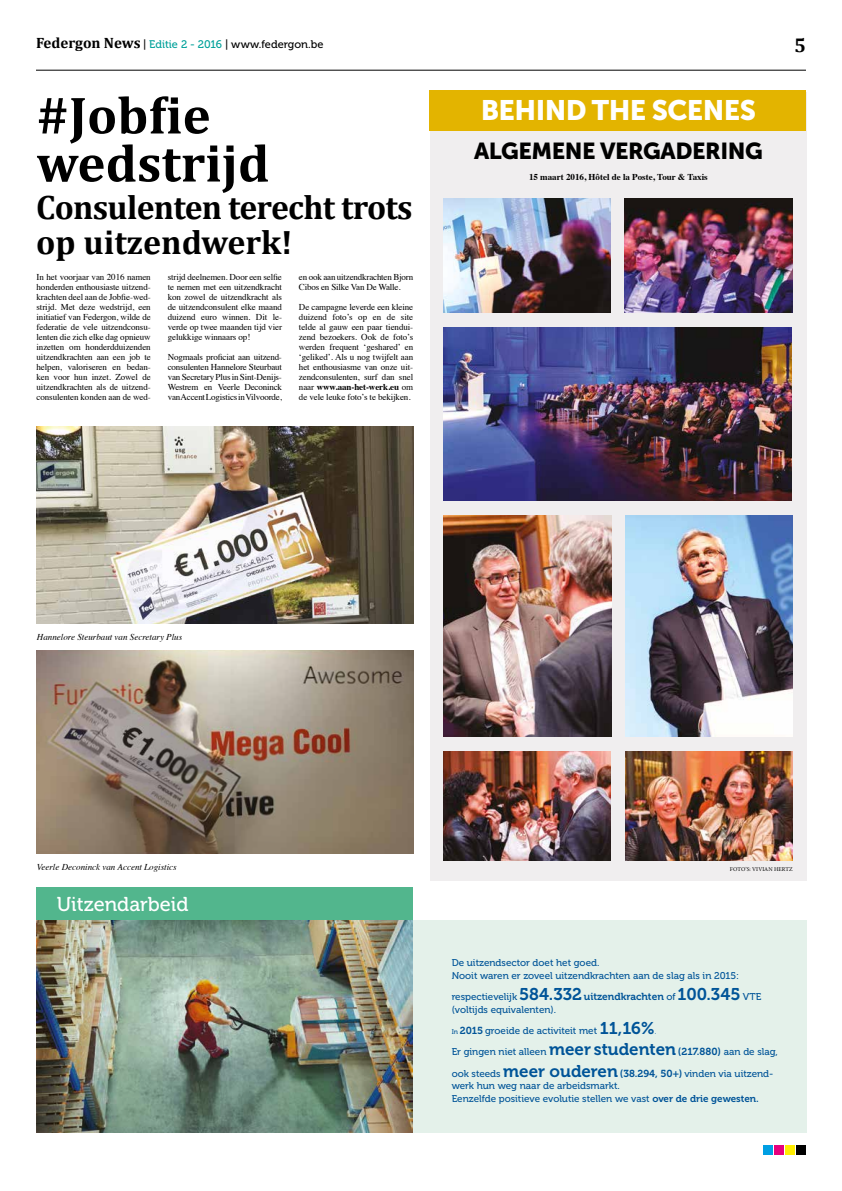
<style>
.page{position:relative;width:842px;height:1191px;background:#fff}
.page>*{position:absolute;margin:0;border:0;box-sizing:border-box;transform-origin:0 0}
.t1{font:700 53px/48px "Cambria";color:#000}
.t2{font:700 34px/35px "Cambria";letter-spacing:-.02em;color:#000}
.t3{font:28px "Museo Sans 900";letter-spacing:-.02em;color:#fff}
.t4{font:23px "Museo Sans 900";letter-spacing:-.02em;color:#000}
.t5{font:20px "Museo 500";color:#fff}
.t6{font:700 20px "Cambria";color:#000}
.t7{font:11px "Museo 500";letter-spacing:-.005em;color:#000}
.t8{font:9.8px/12.7px "Museo 500";color:#005498}
.t9{font:9px/10px "Times";letter-spacing:-.01em;color:#000;text-align:justify}
.t10{font:italic 9px "Times";color:#000}
.t11{font:700 9px "Times";color:#000}
.t12{font:6.8px "Museo 500";color:#005498}
.t13{font:5.8px "Minion Pro";letter-spacing:.01em;color:#000}
.s1{font-family:"Cambria";font-weight:700;font-size:15px}
.s2{color:#00a19a}
.s3{font-weight:700}
.s4{font-family:"Museo 700";font-size:16.9px}
.s5{font-family:"Museo 700";font-size:10.2px}
.s6{font-size:6.8px}
.s7{font-family:"Museo 700"}
</style>
<div class="page">
<hr style="left:36px;top:70px;width:770px;height:1px;background:#000">
<div style="left:763px;top:1145px;width:10px;height:10px;background:#009fe3"></div>
<div style="left:785px;top:1145px;width:10px;height:10px;background:#ffed00"></div>
<div style="left:774px;top:1145px;width:10px;height:10px;background:#e6007d"></div>
<div style="left:797px;top:1145px;width:9px;height:10px;background:#000"></div>
<div style="left:36px;top:887px;width:377px;height:33px;background:#52b68d"></div>
<img style="left:37px;top:920px;width:769px;height:213px">
<img style="left:37px;top:426px;width:376px;height:197px">
<img style="left:37px;top:650px;width:376px;height:203px">
<div style="left:430px;top:92px;width:376px;height:788px;background:#f0eeef"></div>
<div style="left:429px;top:90px;width:377px;height:40px;background:#e3b400"></div>
<img style="left:444px;top:328px;width:348px;height:172px">
<img style="left:444px;top:199px;width:167px;height:114px">
<img style="left:444px;top:751px;width:167px;height:109px">
<img style="left:625px;top:199px;width:167px;height:114px">
<img style="left:625px;top:751px;width:167px;height:109px">
<img style="left:444px;top:516px;width:167px;height:220px">
<img style="left:625px;top:516px;width:167px;height:220px">
<p class="t7" style="left:36px;top:38px;width:289px"><span class="s1">Federgon News</span> | <span class="s2">Editie 2 - 2016</span> | www.federgon.be</p>
<h3 class="t6" style="left:794px;top:31px;width:13px">5</h3>
<h1 class="t1" style="left:36px;top:90px;width:235px">#Jobfie wedstrijd</h1>
<h2 class="t2" style="left:36px;top:188px;width:378px">Consulenten terecht trots op uitzendwerk!</h2>
<p class="t9" style="left:37px;top:271px;width:116px">In het voorjaar van 2016 namen honderden enthousiaste uitzend&shy;krachten deel aan de Jobfie-wed&shy;strijd. Met deze wedstrijd, een initiatief van Federgon, wilde de federatie de vele uitzendconsu&shy;lenten die zich elke dag opnieuw inzetten om honderdduizenden uitzendkrachten aan een job te helpen, valoriseren en bedan&shy;ken voor hun inzet. Zowel de uitzendkrachten als de uitzend&shy;consulenten konden aan de wed-</p>
<p class="t9" style="left:168px;top:271px;width:116px">strijd deelnemen. Door een selfie te nemen met een uitzendkracht kon zowel de uitzendkracht als de uitzendconsulent elke maand duizend euro winnen. Dit le&shy;verde op twee maanden tijd vier gelukkige winnaars op!</p>
<p class="t9" style="left:168px;top:351px;width:116px">Nogmaals proficiat aan uitzend&shy;consulenten Hannelore Steurbaut van Secretary Plus in Sint-Denijs-Westrem en Veerle Deconinck van Accent Logistics in Vilvoorde,</p>
<p class="t9" style="left:299px;top:271px;width:116px">en ook aan uitzendkrachten Bjorn<br>Cibos en Silke Van De Walle.</p>
<p class="t9" style="left:299px;top:301px;width:116px">De campagne leverde een kleine duizend foto’s op en de site telde al gauw een paar tiendui&shy;zend bezoekers. Ook de foto’s werden frequent ‘geshared’ en ‘geliked’. Als u nog twijfelt aan het enthousiasme van onze uit&shy;zendconsulenten, surf dan snel naar <span class="s3">www.aan-het-werk.eu</span> om de vele leuke foto’s te bekijken.</p>
<h3 class="t3" style="left:481px;top:95px;width:277px">BEHIND THE SCENES</h3>
<h3 class="t4" style="left:474px;top:138px;width:290px">ALGEMENE VERGADERING</h3>
<p class="t11" style="left:529px;top:168px;width:180px">15 maart 2016, Hôtel de la Poste, Tour &amp; Taxis</p>
<p class="t10" style="left:37px;top:629px;width:147px">Hannelore Steurbaut van Secretary Plus</p>
<p class="t10" style="left:37px;top:859px;width:141px">Veerle Deconinck van Accent Logistics</p>
<h3 class="t5" style="left:57px;top:893px;width:133px">Uitzendarbeid</h3>
<p class="t13" style="left:730px;top:865px;width:64px">F OTO’S: VIVIAN HERTZ</p>
<p class="t8" style="left:452px;top:956px;width:289px">De uitzendsector doet het goed.<br>Nooit waren er zoveel uitzendkrachten aan de slag als in 2015:</p>
<p class="t8" style="left:452px;top:990px;width:311px">respectievelijk <span class="s4">584.332</span> <span class="s5">uitzendkrachten</span> of <span class="s4">100.345</span> VTE (voltijds equivalenten).</p>
<p class="t8" style="left:452px;top:1024px;width:205px"><span class="s6">In</span> <span class="s5">2015</span> groeide de activiteit met <span class="s4">11,16%</span></p>
<p class="t12" style="left:655px;top:1028px;width:3px">.</p>
<p class="t8" style="left:452px;top:1041px;width:328px;line-height:21.2px">Er gingen niet alleen <span class="s4">meer studenten</span> <span class="s5">(217.880)</span> aan de slag, ook steeds <span class="s4">meer ouderen</span> <span class="s5">(38.294, 50+)</span> vinden via uitzend-</p>
<p class="t8" style="left:452px;top:1079px;width:309px">werk hun weg naar de arbeidsmarkt.<br>Eenzelfde positieve evolutie stellen we vast <span class="s7">over de drie gewesten.</span></p>
</div>
